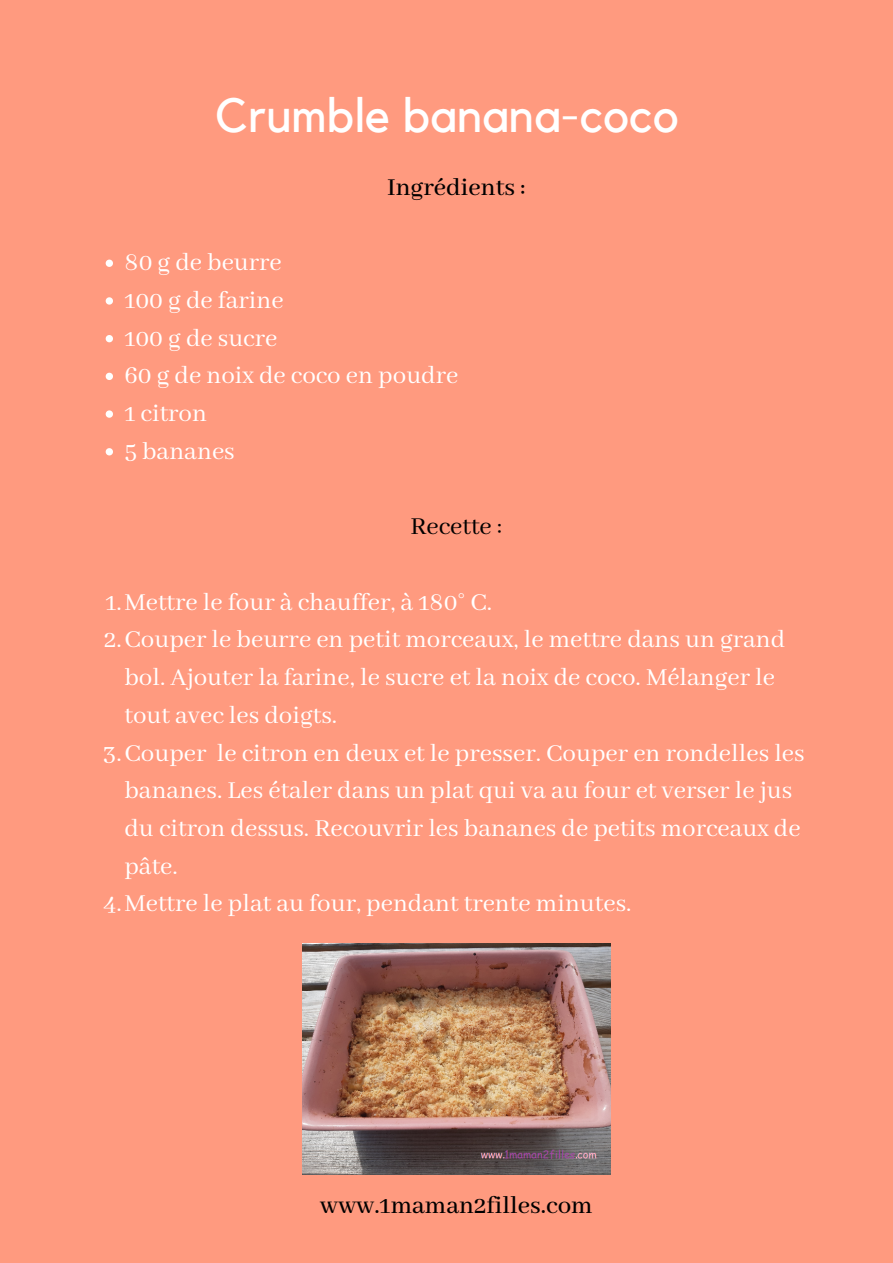
<style>
.page{position:relative;width:893px;height:1263px;background:#ff9a7f}
.page>*{position:absolute;margin:0;border:0;box-sizing:border-box;transform-origin:0 0}
.t1{font:47.78px "Kollektif";color:#fff}
.t2{font:27px/37.7px "Abhaya Libre";color:#fff}
.t3{font:500 27px "Abhaya Libre";color:#000}
.t4{font:27px "Abhaya Libre";color:#000}
</style>
<div class="page">
<svg style="left:106px;top:260px;width:7px;height:7px"></svg>
<svg style="left:106px;top:297px;width:7px;height:8px"></svg>
<svg style="left:106px;top:335px;width:7px;height:7px"></svg>
<svg style="left:106px;top:373px;width:7px;height:7px"></svg>
<svg style="left:106px;top:410px;width:7px;height:8px"></svg>
<svg style="left:106px;top:448px;width:7px;height:7px"></svg>
<img style="left:303px;top:943px;width:307px;height:231px">
<h1 class="t1" style="left:215px;top:94px;width:465px">Crumble banana-coco</h1>
<p class="t3" style="left:387px;top:172px;width:140px">Ingrédients :</p>
<p class="t2" style="left:124px;top:245px;width:335px">80 g de beurre<br>100 g de farine<br>100 g de sucre<br>60 g de noix de coco en poudre<br>1 citron<br>5 bananes</p>
<p class="t4" style="left:410px;top:512px;width:94px">Recette :</p>
<p class="t2" style="left:105px;top:584px;width:388px">1.Mettre le four à chauffer, à 180° C.</p>
<p class="t2" style="left:104px;top:622px;width:682px">2.Couper le beurre en petit morceaux, le mettre dans un grand</p>
<p class="t2" style="left:124px;top:659px;width:652px">bol. Ajouter la farine, le sucre et la noix de coco. Mélanger le</p>
<p class="t2" style="left:124px;top:697px;width:214px">tout avec les doigts.</p>
<p class="t2" style="left:103px;top:735px;width:703px">3.Couper le citron en deux et le presser. Couper en rondelles les</p>
<p class="t2" style="left:124px;top:772px;width:669px">bananes. Les étaler dans un plat qui va au four et verser le jus</p>
<p class="t2" style="left:124px;top:810px;width:677px">du citron dessus. Recouvrir les bananes de petits morceaux de</p>
<p class="t2" style="left:124px;top:848px;width:55px">pâte.</p>
<p class="t2" style="left:103px;top:886px;width:530px">4.Mettre le plat au four, pendant trente minutes.</p>
<p class="t3" style="left:320px;top:1190px;width:274px">www.1maman2filles.com</p>
</div>
